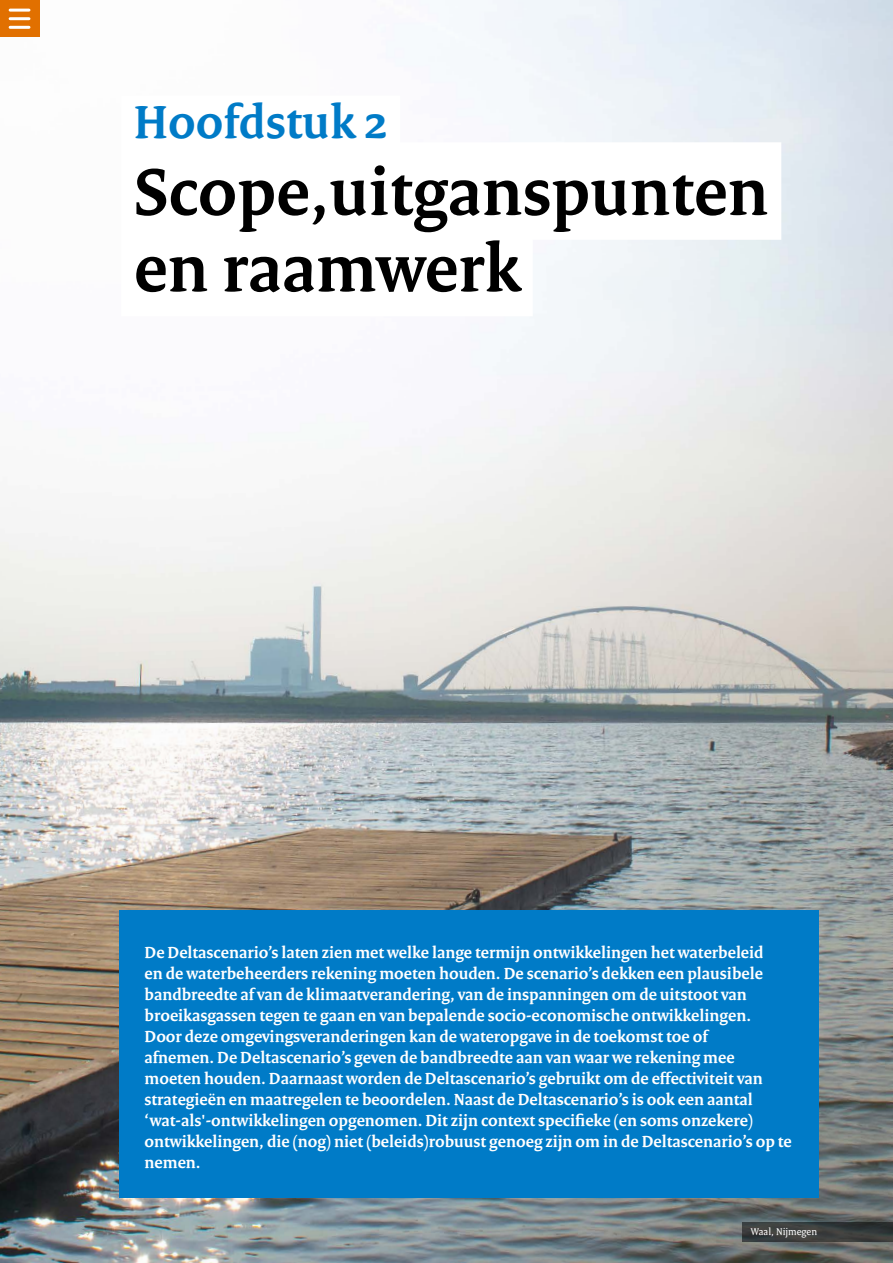
<style>
.page{position:relative;width:893px;height:1263px;background:#fff}
.page>*{position:absolute;margin:0;border:0;box-sizing:border-box;transform-origin:0 0}
.t1{font:700 70.5px/76.5px "Rijksoverheid Serif";color:#000}
.t2{font:700 49.5px "Rijksoverheid Serif";color:#007bc7}
.t3{font:700 17.25px/21px "Rijksoverheid Serif";color:#fff}
.t4{font:10.5px "Rijksoverheid Serif";color:#fff}
</style>
<div class="page">
<img style="left:0;top:0;width:893px;height:1263px">
<div style="left:121px;top:96px;width:279px;height:58px;background:#fff"></div>
<div style="left:121px;top:142px;width:660px;height:98px;background:#fff"></div>
<div style="left:121px;top:219px;width:412px;height:97px;background:#fff"></div>
<div style="left:119px;top:910px;width:700px;height:288px;background:#007bc7"></div>
<svg style="left:742px;top:1222px;width:151px;height:19px;fill:#3c3f3e"></svg>
<div style="left:0;top:0;width:39px;height:37px;background:#e17000"></div>
<hr style="left:10px;top:9px;width:19px;height:3px;background:#fff">
<hr style="left:10px;top:17px;width:19px;height:3px;background:#fff">
<hr style="left:10px;top:26px;width:19px;height:3px;background:#fff">
<h2 class="t2" style="left:134px;top:92px;width:255px">Hoofdstuk 2</h2>
<h1 class="t1" style="left:134px;top:153px;width:636px">Scope,uitganspunten en raamwerk</h1>
<p class="t3" style="left:145px;top:942px;width:649px">De Deltascenario’s laten zien met welke lange termijn ontwikkelingen het waterbeleid<br>en de waterbeheerders rekening moeten houden. De scenario’s dekken een plausibele bandbreedte af van de klimaatverandering, van de inspanningen om de uitstoot van broeikasgassen tegen te gaan en van bepalende socio-economische ontwikkelingen.<br>Door deze omgevingsveranderingen kan de wateropgave in de toekomst toe of<br>afnemen. De Deltascenario’s geven de bandbreedte aan van waar we rekening mee moeten houden. Daarnaast worden de Deltascenario’s gebruikt om de effectiviteit van strategieën en maatregelen te beoordelen. Naast de Deltascenario’s is ook een aantal ‘wat-als'-ontwikkelingen opgenomen. Dit zijn context specifieke (en soms onzekere) ontwikkelingen, die (nog) niet (beleids)robuust genoeg zijn om in de Deltascenario’s op te nemen.</p>
<p class="t4" style="left:751px;top:1225px;width:68px">Waal, Nijmegen</p>
</div>
